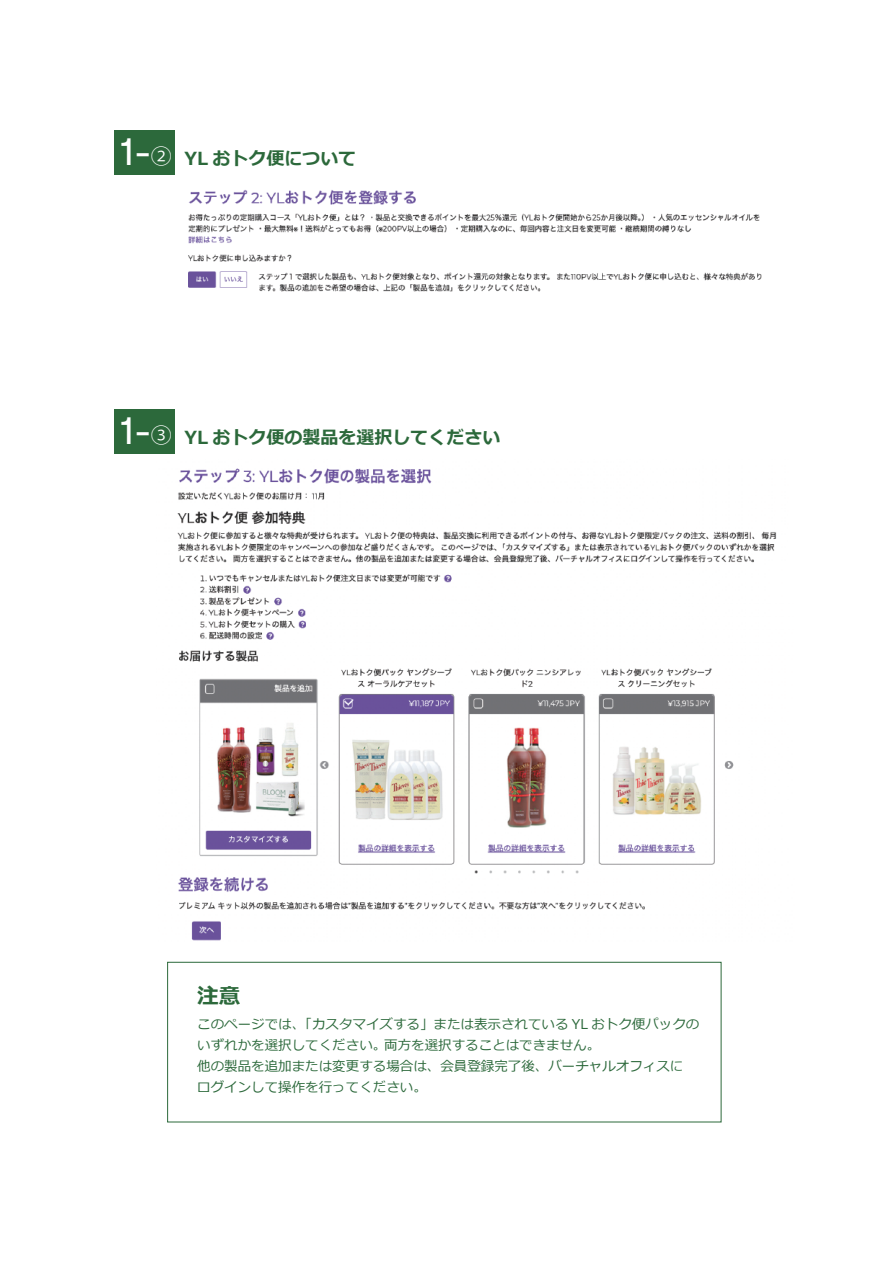
<style>
.page{position:relative;width:893px;height:1263px;background:#fff}
.page>*{position:absolute;margin:0;border:0;box-sizing:border-box;transform-origin:0 0}
.t1{font:39.15px "GT Walsheim Pro";color:#fff}
.t2{font:700 21.6px "Meiryo";color:#2c693b}
.t3{font:700 18px "Meiryo";color:#2c693b}
.t4{font:13.5px/21px "Meiryo";color:#2c693b}
.s1{font-family:"Koz Go Pr 6 N";font-size:21px}
</style>
<div class="page">
<img style="left:188px;top:190px;width:574px;height:102px">
<div style="left:115px;top:130px;width:60px;height:44px;background:#2c693b"></div>
<div style="left:115px;top:409px;width:60px;height:44px;background:#2c693b"></div>
<div style="left:167px;top:962px;width:554px;height:160px;border:1px solid #2c693b"></div>
<img style="left:177px;top:468px;width:600px;height:473px">
<h1 class="t1" style="left:120px;top:130px;width:53px">1-<span class="s1">②</span></h1>
<h3 class="t3" style="left:184px;top:146px;width:173px">YL おトク便について</h3>
<h1 class="t1" style="left:120px;top:409px;width:53px">1-<span class="s1">③</span></h1>
<h3 class="t3" style="left:184px;top:425px;width:317px">YL おトク便の製品を選択してください</h3>
<h2 class="t2" style="left:197px;top:981px;width:45px">注意</h2>
<p class="t4" style="left:197px;top:1014px;width:504px">このページでは、「カスタマイズする」または表示されている YL おトク便パックのいずれかを選択してください。両方を選択することはできません。<br>他の製品を追加または変更する場合は、会員登録完了後、バーチャルオフィスにログインして操作を行ってください。</p>
</div>
